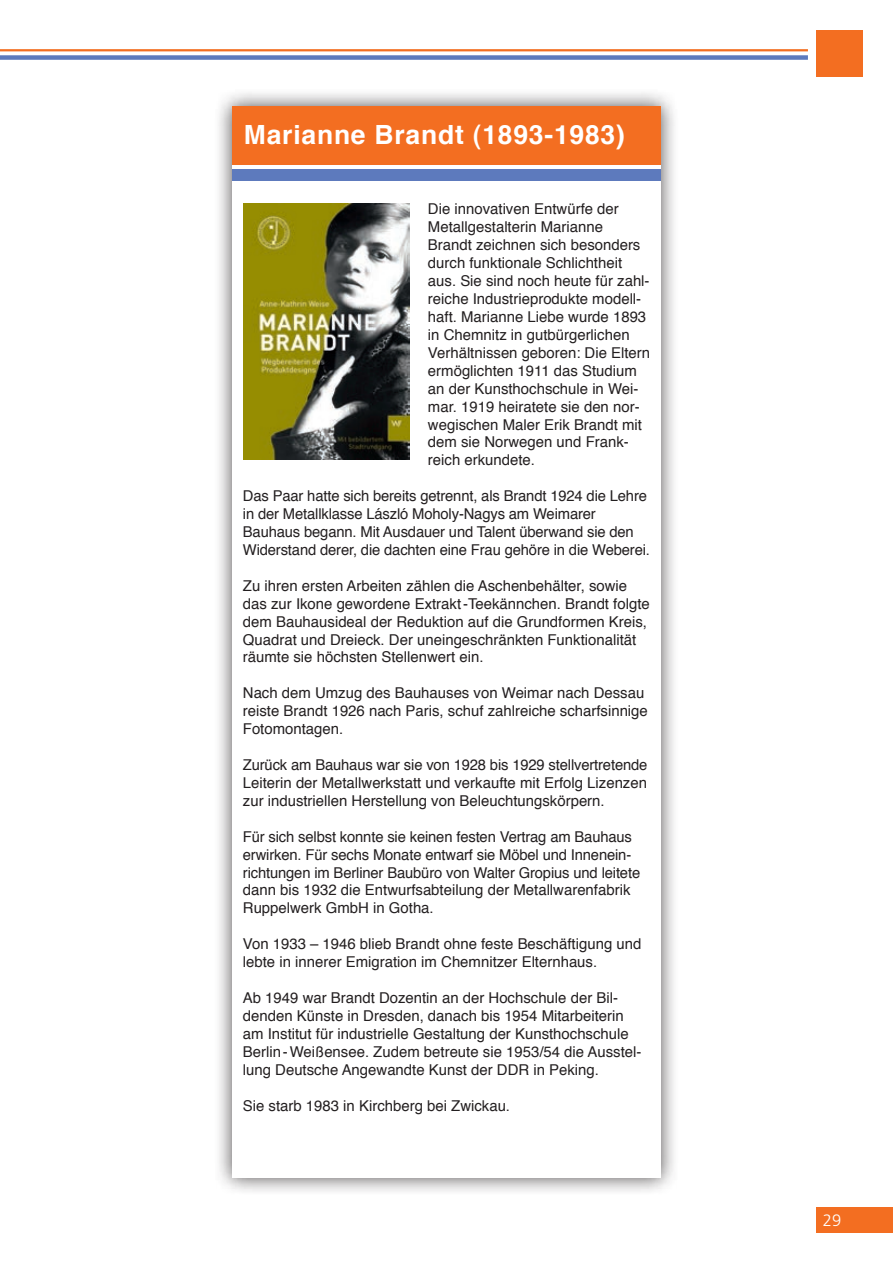
<style>
.page{position:relative;width:893px;height:1263px;background:#fff}
.page>*{position:absolute;margin:0;border:0;box-sizing:border-box;transform-origin:0 0}
.t1{font:700 26.4px "Helvetica";letter-spacing:.03em;color:#fff}
.t2{font:300 16.5px "Frutiger LT Std";color:#fff}
.t3{font:15px/17.9px "Helvetica";color:#231f20}
</style>
<div class="page">
<hr style="left:0;top:49px;width:808px;height:2px;background:#f36e21">
<div style="left:0;top:55px;width:808px;height:5px;background:#5d7abd"></div>
<div style="left:816px;top:30px;width:47px;height:47px;background:#f36e21"></div>
<div style="left:816px;top:1208px;width:77px;height:25px;background:#f36e21"></div>
<div style="left:213px;top:87px;width:467px;height:1109px;background:#231f20;opacity:.8"></div>
<div style="left:232px;top:106px;width:429px;height:1072px;background:#fff"></div>
<img style="left:244px;top:203px;width:166px;height:257px">
<div style="left:232px;top:106px;width:429px;height:58px;background:#f36e21"></div>
<div style="left:232px;top:169px;width:429px;height:12px;background:#5d7abd"></div>
<h1 class="t1" style="left:244px;top:113px;width:382px">Marianne Brandt (1893-1983)</h1>
<p class="t3" style="left:428px;top:201px;width:224px">Die innovativen Entwürfe der<br>Metallgestalterin Marianne<br>Brandt zeichnen sich besonders durch funktionale Schlichtheit aus. Sie sind noch heute für zahl&shy;reiche Industrieprodukte modell&shy;haft. Marianne Liebe wurde 1893 in Chemnitz in gutbürgerlichen<br>Verhältnissen geboren: Die Eltern ermöglichten 1911 das Studium an der Kunsthochschule in Wei&shy;mar. 1919 heiratete sie den nor&shy;wegischen Maler Erik Brandt mit dem sie Norwegen und Frank&shy;reich erkundete.</p>
<p class="t3" style="left:243px;top:487px;width:409px">Das Paar hatte sich bereits getrennt, als Brandt 1924 die Lehre in der Metallklasse László Moholy-Nagys am Weimarer Bauhaus begann. Mit Ausdauer und Talent überwand sie den Widerstand derer, die dachten eine Frau gehöre in die Weberei.</p>
<p class="t3" style="left:243px;top:577px;width:408px">Zu ihren ersten Arbeiten zählen die Aschenbehälter, sowie das zur Ikone gewordene Extrakt-Teekännchen. Brandt folgte dem Bauhausideal der Reduktion auf die Grundformen Kreis, Quadrat und Dreieck. Der uneingeschränkten Funktionalität räumte sie höchsten Stellenwert ein.</p>
<p class="t3" style="left:243px;top:684px;width:406px">Nach dem Umzug des Bauhauses von Weimar nach Dessau reiste Brandt 1926 nach Paris, schuf zahlreiche scharfsinnige<br>Fotomontagen.</p>
<p class="t3" style="left:243px;top:756px;width:406px;text-align:justify">Zurück am Bauhaus war sie von 1928 bis 1929 stellvertretende Leiterin der Metallwerkstatt und verkaufte mit Erfolg Lizenzen zur industriellen Herstellung von Beleuchtungskörpern.</p>
<p class="t3" style="left:243px;top:828px;width:399px">Für sich selbst konnte sie keinen festen Vertrag am Bauhaus erwirken. Für sechs Monate entwarf sie Möbel und Innenein&shy;richtungen im Berliner Baubüro von Walter Gropius und leitete dann bis 1932 die Entwurfsabteilung der Metallwarenfabrik Ruppelwerk GmbH in Gotha.</p>
<p class="t3" style="left:243px;top:935px;width:400px">Von 1933 – 1946 blieb Brandt ohne feste Beschäftigung und lebte in innerer Emigration im Chemnitzer Elternhaus.</p>
<p class="t3" style="left:243px;top:989px;width:400px">Ab 1949 war Brandt Dozentin an der Hochschule der Bil&shy;denden Künste in Dresden, danach bis 1954 Mitarbeiterin am Institut für industrielle Gestaltung der Kunsthochschule Berlin-Weißensee. Zudem betreute sie 1953/54 die Ausstel&shy;lung Deutsche Angewandte Kunst der DDR in Peking.</p>
<p class="t3" style="left:243px;top:1097px;width:269px">Sie starb 1983 in Kirchberg bei Zwickau.</p>
<p class="t2" style="left:823px;top:1211px;width:20px">29</p>
</div>
